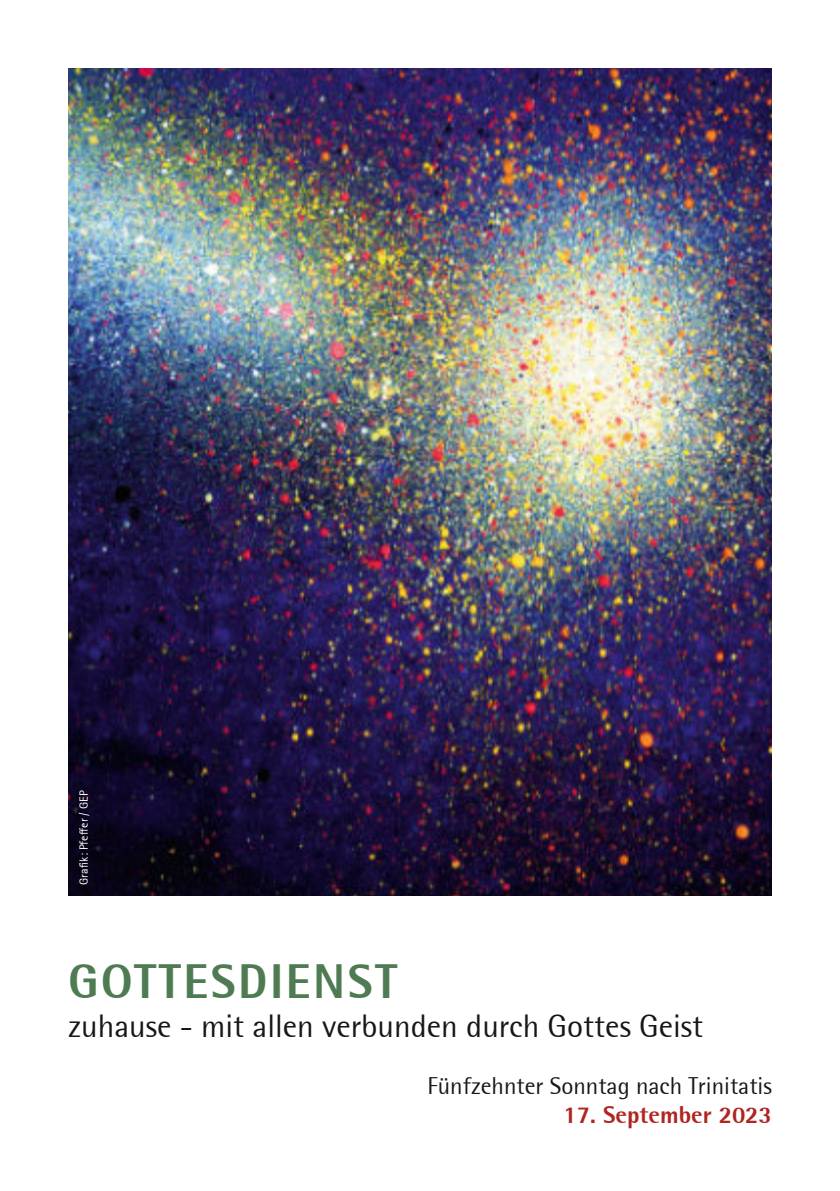
<style>
.page{position:relative;width:840px;height:1191px;background:#fff}
.page>*{position:absolute;margin:0;border:0;box-sizing:border-box;transform-origin:0 0}
.t1{font:800 48px "Rotis Semi Sans";letter-spacing:.05em;color:#4f7b53}
.t2{font:32px "Rotis Semi Sans";color:#181715}
.t3{font:24px "Rotis Semi Sans";color:#181715}
.t4{font:800 24px "Rotis Semi Sans";color:#af2521}
.t5{font:12px "Rotis Sans Serif 55";color:#fff}
</style>
<div class="page">
<img style="left:68px;top:68px;width:703px;height:828px">
<p class="t5" style="left:79px;top:884px;width:96px;rotate:-90deg">Grafik: Pfeffer / GEP</p>
<h1 class="t1" style="left:68px;top:951px;width:330px">GOTTESDIENST</h1>
<p class="t2" style="left:68px;top:1006px;width:636px">zuhause - mit allen verbunden durch Gottes Geist</p>
<p class="t3" style="left:427px;top:1071px;width:345px">Fünfzehnter Sonntag nach Trinitatis</p>
<p class="t4" style="left:563px;top:1099px;width:210px">17. September 2023</p>
</div>
